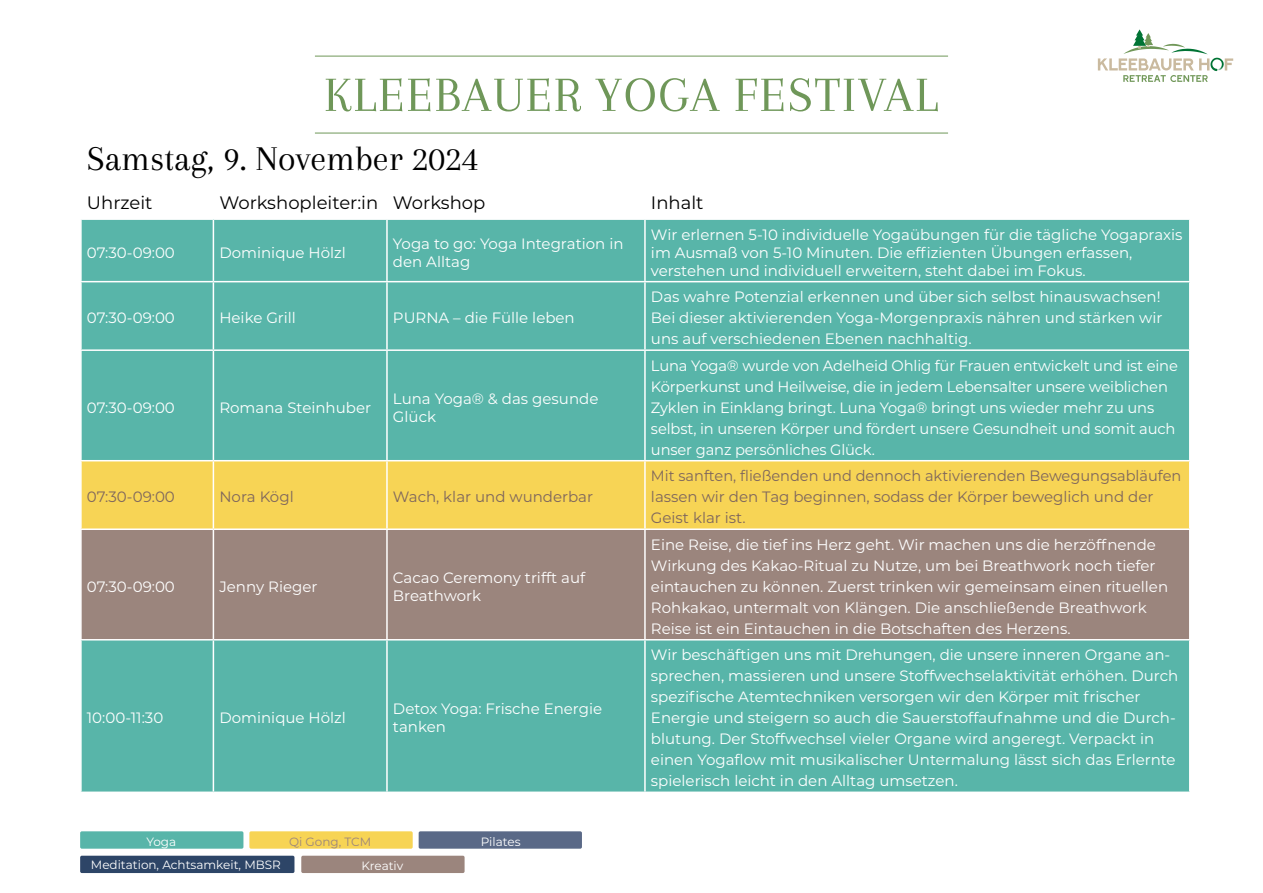
<style>
.page{position:relative;width:1263px;height:893px;background:#fff}
.page>*{position:absolute;margin:0;border:0;box-sizing:border-box;transform-origin:0 0}
.t1{font:51px "Arapey";letter-spacing:.035em;color:#6f9759}
.t2{font:36px "Arapey";color:#000}
.t3{font:18px "Montserrat";color:#000}
.t4{font:15px/21px "Montserrat";color:#fff}
.t5{font:15px/21px "Montserrat";color:#7e665d}
.t6{font:12px "Montserrat";color:#fff}
.t7{font:12px "Montserrat";color:#9b857d}
</style>
<div class="page">
<div style="left:82px;top:220px;width:1107px;height:571px;background:#58b5a9"></div>
<div style="left:82px;top:461px;width:1107px;height:67px;background:#f7d455"></div>
<div style="left:82px;top:530px;width:1107px;height:109px;background:#9b857d"></div>
<hr style="left:213px;top:220px;width:1px;height:61px;background:#fff">
<hr style="left:386px;top:220px;width:2px;height:61px;background:#fff">
<hr style="left:644px;top:220px;width:2px;height:61px;background:#fff">
<hr style="left:80px;top:281px;width:133px;height:1px;background:#fff">
<hr style="left:213px;top:281px;width:174px;height:1px;background:#fff">
<hr style="left:213px;top:282px;width:1px;height:67px;background:#fff">
<hr style="left:387px;top:281px;width:258px;height:1px;background:#fff">
<hr style="left:386px;top:282px;width:2px;height:67px;background:#fff">
<hr style="left:645px;top:281px;width:545px;height:1px;background:#fff">
<hr style="left:644px;top:282px;width:2px;height:67px;background:#fff">
<hr style="left:80px;top:349px;width:133px;height:2px;background:#fff">
<hr style="left:213px;top:349px;width:174px;height:2px;background:#fff">
<hr style="left:213px;top:351px;width:1px;height:109px;background:#fff">
<hr style="left:387px;top:349px;width:258px;height:2px;background:#fff">
<hr style="left:386px;top:351px;width:2px;height:109px;background:#fff">
<hr style="left:645px;top:349px;width:545px;height:2px;background:#fff">
<hr style="left:644px;top:351px;width:2px;height:109px;background:#fff">
<hr style="left:80px;top:460px;width:133px;height:1px;background:#fff">
<hr style="left:213px;top:460px;width:174px;height:1px;background:#fff">
<hr style="left:213px;top:461px;width:1px;height:67px;background:#fff">
<hr style="left:387px;top:460px;width:258px;height:1px;background:#fff">
<hr style="left:386px;top:461px;width:2px;height:67px;background:#fff">
<hr style="left:645px;top:460px;width:545px;height:1px;background:#fff">
<hr style="left:644px;top:461px;width:2px;height:67px;background:#fff">
<hr style="left:80px;top:528px;width:133px;height:2px;background:#fff">
<hr style="left:213px;top:528px;width:174px;height:2px;background:#fff">
<hr style="left:213px;top:530px;width:1px;height:109px;background:#fff">
<hr style="left:387px;top:528px;width:258px;height:2px;background:#fff">
<hr style="left:386px;top:530px;width:2px;height:109px;background:#fff">
<hr style="left:645px;top:528px;width:545px;height:2px;background:#fff">
<hr style="left:644px;top:530px;width:2px;height:109px;background:#fff">
<hr style="left:80px;top:639px;width:133px;height:1px;background:#fff">
<hr style="left:213px;top:639px;width:174px;height:1px;background:#fff">
<hr style="left:213px;top:640px;width:1px;height:151px;background:#fff">
<hr style="left:387px;top:639px;width:258px;height:1px;background:#fff">
<hr style="left:386px;top:640px;width:2px;height:151px;background:#fff">
<hr style="left:645px;top:639px;width:545px;height:1px;background:#fff">
<hr style="left:644px;top:640px;width:2px;height:151px;background:#fff">
<svg style="left:1098px;top:29px;width:135px;height:53px"></svg>
<hr style="left:315px;top:56px;width:633px;height:1px;background:#6f9759">
<hr style="left:315px;top:133px;width:633px;height:1px;background:#6f9759">
<div style="left:419px;top:831px;width:163px;height:18px;background:#5a6987;border-radius:2px"></div>
<div style="left:249px;top:831px;width:164px;height:18px;background:#f7d455;border-radius:2px"></div>
<div style="left:80px;top:856px;width:214px;height:17px;background:#2d4567;border-radius:2px"></div>
<div style="left:301px;top:856px;width:164px;height:17px;background:#9b857d;border-radius:2px"></div>
<div style="left:80px;top:831px;width:163px;height:18px;background:#58b5a9;border-radius:2px"></div>
<h1 class="t1" style="left:324px;top:67px;width:615px">KLEEBAUER YOGA FESTIVAL</h1>
<h2 class="t2" style="left:87px;top:139px;width:393px">Samstag, 9. November 2024</h2>
<p class="t3" style="left:87px;top:190px;width:67px">Uhrzeit</p>
<p class="t3" style="left:219px;top:190px;width:267px">Workshopleiter:in Workshop</p>
<p class="t3" style="left:651px;top:190px;width:54px">Inhalt</p>
<p class="t4" style="left:87px;top:241px;width:89px">07:30-09:00</p>
<p class="t4" style="left:219px;top:241px;width:128px">Dominique Hölzl</p>
<p class="t4" style="left:393px;top:234px;width:232px;line-height:18px">Yoga to go: Yoga Integration in den Alltag</p>
<p class="t4" style="left:651px;top:225px;width:533px;line-height:18px">Wir erlernen 5-10 individuelle Yogaübungen für die tägliche Yogapraxis im Ausmaß von 5-10 Minuten. Die effizienten Übungen erfassen, verstehen und individuell erweitern, steht dabei im Fokus.</p>
<p class="t4" style="left:87px;top:307px;width:89px">07:30-09:00</p>
<p class="t4" style="left:219px;top:307px;width:78px">Heike Grill</p>
<p class="t4" style="left:393px;top:307px;width:183px">PURNA – die Fülle leben</p>
<p class="t4" style="left:651px;top:286px;width:513px">Das wahre Potenzial erkennen und über sich selbst hinauswachsen!<br>Bei dieser aktivierenden Yoga-Morgenpraxis nähren und stärken wir uns auf verschiedenen Ebenen nachhaltig.</p>
<p class="t4" style="left:87px;top:396px;width:89px">07:30-09:00</p>
<p class="t4" style="left:219px;top:396px;width:153px">Romana Steinhuber</p>
<p class="t4" style="left:393px;top:389px;width:207px;line-height:18px">Luna Yoga® &amp; das gesunde<br>Glück</p>
<p class="t5" style="left:87px;top:486px;width:89px">07:30-09:00</p>
<p class="t5" style="left:219px;top:486px;width:76px">Nora Kögl</p>
<p class="t5" style="left:393px;top:486px;width:202px">Wach, klar und wunderbar</p>
<p class="t4" style="left:87px;top:575px;width:89px">07:30-09:00</p>
<p class="t4" style="left:219px;top:575px;width:100px">Jenny Rieger</p>
<p class="t4" style="left:393px;top:568px;width:194px;line-height:18px">Cacao Ceremony trifft auf<br>Breathwork</p>
<p class="t4" style="left:87px;top:707px;width:78px">10:00-11:30</p>
<p class="t4" style="left:219px;top:707px;width:128px">Dominique Hölzl</p>
<p class="t4" style="left:393px;top:699px;width:211px;line-height:18px">Detox Yoga: Frische Energie tanken</p>
<p class="t6" style="left:147px;top:833px;width:31px">Yoga</p>
<p class="t7" style="left:289px;top:833px;width:84px">Qi Gong, TCM</p>
<p class="t6" style="left:481px;top:833px;width:41px">Pilates</p>
<p class="t6" style="left:91px;top:856px;width:192px">Meditation, Achtsamkeit, MBSR</p>
<p class="t6" style="left:362px;top:858px;width:43px">Kreativ</p>
<p class="t4" style="left:651px;top:354px;width:528px">Luna Yoga® wurde von Adelheid Ohlig für Frauen entwickelt und ist eine Körperkunst und Heilweise, die in jedem Lebensalter unsere weiblichen Zyklen in Einklang bringt. Luna Yoga® bringt uns wieder mehr zu uns selbst, in unseren Körper und fördert unsere Gesundheit und somit auch unser ganz persönliches Glück.</p>
<p class="t5" style="left:651px;top:465px;width:532px">Mit sanften, fließenden und dennoch aktivierenden Bewegungsabläufen lassen wir den Tag beginnen, sodass der Körper beweglich und der<br>Geist klar ist.</p>
<p class="t4" style="left:651px;top:533px;width:519px">Eine Reise, die tief ins Herz geht. Wir machen uns die herzöffnende Wirkung des Kakao-Ritual zu Nutze, um bei Breathwork noch tiefer eintauchen zu können. Zuerst trinken wir gemeinsam einen rituellen Rohkakao, untermalt von Klängen. Die anschließende Breathwork Reise ist ein Eintauchen in die Botschaften des Herzens.</p>
<p class="t4" style="left:651px;top:644px;width:529px">Wir beschäftigen uns mit Drehungen, die unsere inneren Organe an&shy;sprechen, massieren und unsere Stoffwechselaktivität erhöhen. Durch spezifische Atemtechniken versorgen wir den Körper mit frischer Energie und steigern so auch die Sauerstoffaufnahme und die Durch&shy;blutung. Der Stoffwechsel vieler Organe wird angeregt. Verpackt in einen Yogaflow mit musikalischer Untermalung lässt sich das Erlernte spielerisch leicht in den Alltag umsetzen.</p>
</div>
